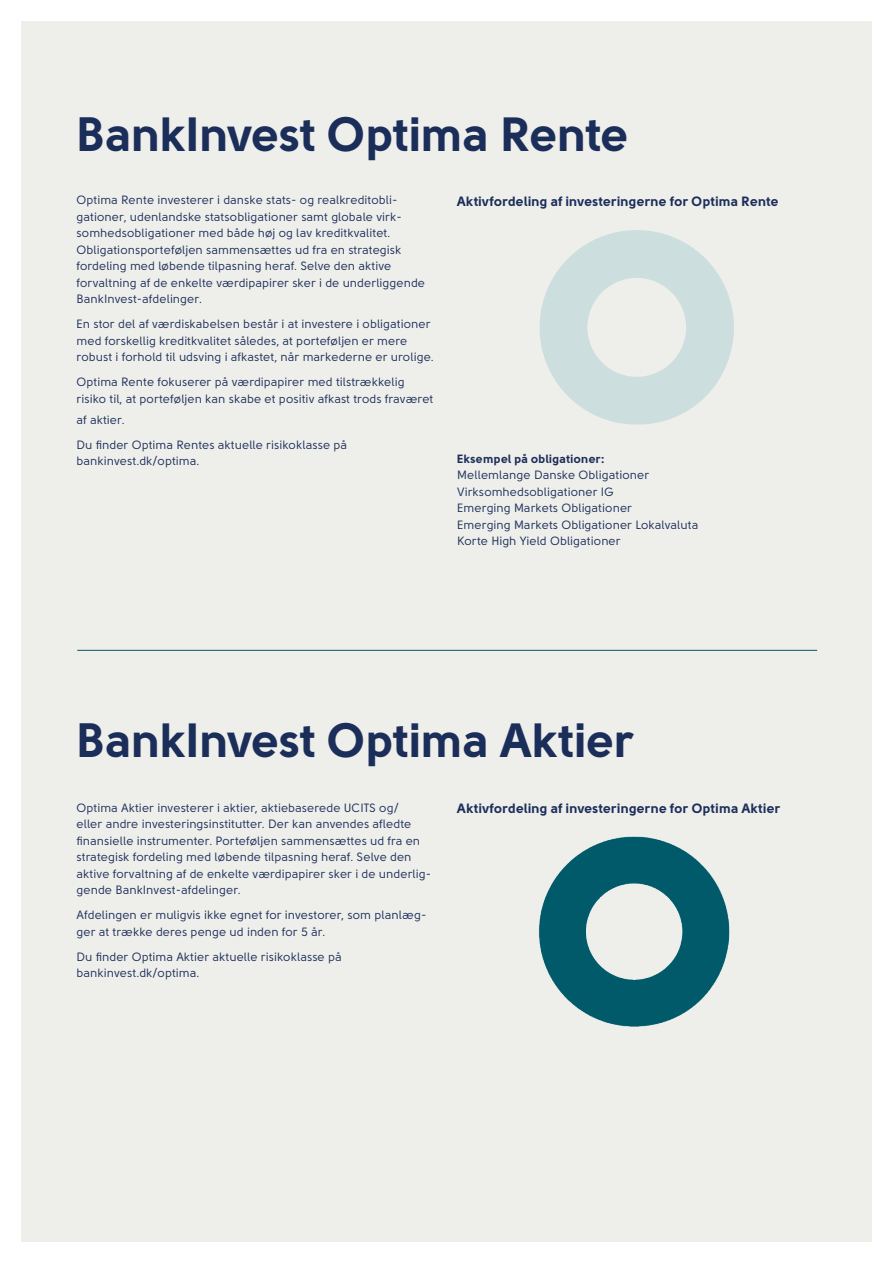
<style>
.page{position:relative;width:893px;height:1263px;background:#fff}
.page>*{position:absolute;margin:0;border:0;box-sizing:border-box;transform-origin:0 0}
.t1{font:700 48px "Solomon Sans";letter-spacing:-.005em;color:#1b2e5a}
.t2{font:700 13.5px "Solomon Sans";letter-spacing:.015em;color:#1b2e5a}
.t3{font:12px/16.5px "Solomon Sans";color:#1b2e5a}
.t4{font:700 12px "Solomon Sans";letter-spacing:.015em;color:#1b2e5a}
</style>
<div class="page">
<div style="left:21px;top:21px;width:851px;height:1221px;background:#eeeeea"></div>
<hr style="left:77px;top:650px;width:740px;height:1px;background:#005a69">
<img style="left:539px;top:230px;width:195px;height:195px">
<img style="left:538px;top:836px;width:192px;height:191px">
<p class="t1" style="left:77px;top:107px;width:554px">BankInvest Optima Rente</p>
<p class="t3" style="left:77px;top:192px;width:350px">Optima Rente investerer i danske stats- og realkreditobli&shy;gationer, udenlandske statsobligationer samt globale virk&shy;somhedsobligationer med både høj og lav kreditkvalitet.<br>Obligationsporteføljen sammensættes ud fra en strategisk fordeling med løbende tilpasning heraf. Selve den aktive forvaltning af de enkelte værdipapirer sker i de underliggende BankInvest-afdelinger.</p>
<p class="t3" style="left:77px;top:316px;width:359px">En stor del af værdiskabelsen består i at investere i obligationer med forskellig kreditkvalitet således, at porteføljen er mere robust i forhold til udsving i afkastet, når markederne er urolige.</p>
<p class="t3" style="left:77px;top:374px;width:358px">Optima Rente fokuserer på værdipapirer med tilstrækkelig risiko til, at porteføljen kan skabe et positiv afkast trods fraværet</p>
<p class="t3" style="left:77px;top:411px;width:50px">af aktier.</p>
<p class="t3" style="left:77px;top:436px;width:272px">Du finder Optima Rentes aktuelle risikoklasse på bankinvest.dk/optima.</p>
<p class="t2" style="left:457px;top:193px;width:323px">Aktivfordeling af investeringerne for Optima Rente</p>
<p class="t4" style="left:457px;top:452px;width:149px">Eksempel på obligationer:</p>
<p class="t3" style="left:457px;top:467px;width:194px">Mellemlange Danske Obligationer</p>
<p class="t3" style="left:457px;top:484px;width:159px">Virksomhedsobligationer IG</p>
<p class="t3" style="left:457px;top:500px;width:176px">Emerging Markets Obligationer</p>
<p class="t3" style="left:457px;top:517px;width:243px">Emerging Markets Obligationer Lokalvaluta</p>
<p class="t3" style="left:457px;top:533px;width:165px">Korte High Yield Obligationer</p>
<p class="t1" style="left:77px;top:712px;width:559px">BankInvest Optima Aktier</p>
<p class="t3" style="left:77px;top:799px;width:356px">Optima Aktier investerer i aktier, aktiebaserede UCITS og/<br>eller andre investeringsinstitutter. Der kan anvendes afledte finansielle instrumenter. Porteføljen sammensættes ud fra en strategisk fordeling med løbende tilpasning heraf. Selve den aktive forvaltning af de enkelte værdipapirer sker i de underlig&shy;gende BankInvest-afdelinger.</p>
<p class="t3" style="left:77px;top:907px;width:351px">Afdelingen er muligvis ikke egnet for investorer, som planlæg&shy;ger at trække deres penge ud inden for 5 år.</p>
<p class="t3" style="left:77px;top:949px;width:267px">Du finder Optima Aktier aktuelle risikoklasse på bankinvest.dk/optima.</p>
<p class="t2" style="left:457px;top:800px;width:325px">Aktivfordeling af investeringerne for Optima Aktier</p>
</div>
